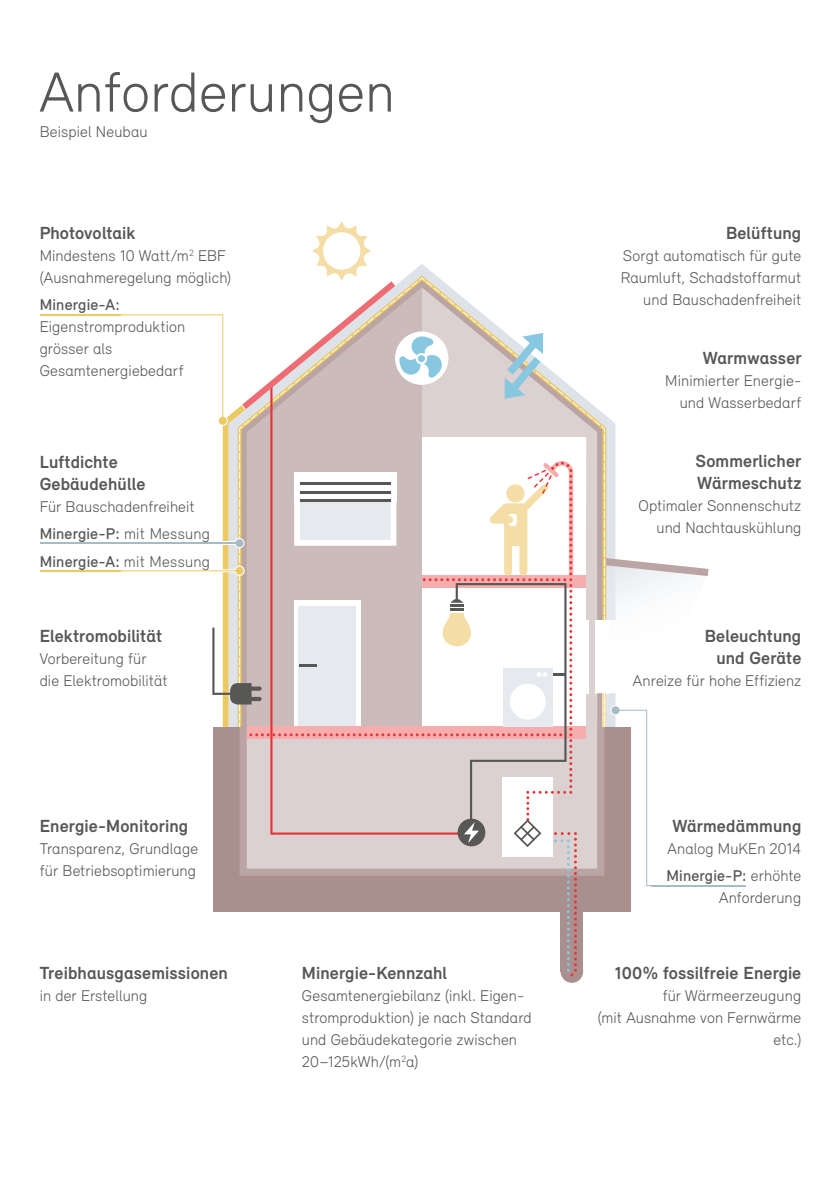
<style>
.page{position:relative;width:840px;height:1191px;background:#fff}
.page>*{position:absolute;margin:0;border:0;box-sizing:border-box;transform-origin:0 0}
.t1{font:300 58px "Relevant";letter-spacing:.005em;color:#575756}
.t2{font:700 18px/22px "Relevant";letter-spacing:.005em;color:#575756}
.t3{font:300 16px/22px "Relevant";letter-spacing:.005em;color:#575756}
.t4{font:500 16px "Relevant";letter-spacing:.01em;color:#575756}
.s1{font-weight:500}
</style>
<div class="page">
<div style="left:560px;top:960px;width:23px;height:22px;background:#a9908f;border-radius:50%"></div>
<hr style="left:40px;top:314px;width:80px;height:1px;background:#ecc962">
<hr style="left:650px;top:885px;width:95px;height:1px;background:#a7bbc5">
<svg style="left:121px;top:221px;width:587px;height:755px"></svg>
<div style="left:611px;top:706px;width:8px;height:8px;background:#a7bbc5;border-radius:50%"></div>
<hr style="left:148px;top:541px;width:91px;height:3px;background:#fff">
<svg style="left:234px;top:538px;width:10px;height:10px"></svg>
<hr style="left:121px;top:542px;width:118px;height:1px;background:#a7bbc5">
<div style="left:235px;top:539px;width:8px;height:8px;background:#a7bbc5;border-radius:50%"></div>
<hr style="left:40px;top:542px;width:80px;height:1px;background:#a7bbc5">
<hr style="left:40px;top:570px;width:80px;height:1px;background:#ecc962">
<h1 class="t1" style="left:40px;top:58px;width:356px">Anforderungen</h1>
<p class="t3" style="left:40px;top:120px;width:109px">Beispiel Neubau</p>
<p class="t2" style="left:40px;top:222px;width:97px">Photovoltaik</p>
<p class="t3" style="left:40px;top:244px;width:193px">Mindestens 10 Watt/m<sup>2</sup> EBF (Ausnahmeregelung möglich)</p>
<p class="t4" style="left:40px;top:295px;width:82px">Minergie-A:</p>
<p class="t3" style="left:40px;top:315px;width:147px">Eigenstromproduktion grösser als<br>Gesamtenergiebedarf</p>
<p class="t2" style="left:40px;top:450px;width:107px">Luftdichte<br>Gebäudehülle</p>
<p class="t3" style="left:40px;top:492px;width:172px;line-height:27.4px">Für Bauschadenfreiheit<br><span class="s1">Minergie-P:</span> mit Messung<br><span class="s1">Minergie-A:</span> mit Messung</p>
<p class="t2" style="left:40px;top:625px;width:124px">Elektromobilität</p>
<p class="t3" style="left:40px;top:647px;width:129px">Vorbereitung für die Elektromobilität</p>
<p class="t2" style="left:40px;top:814px;width:150px">Energie-Monitoring</p>
<p class="t3" style="left:40px;top:837px;width:160px">Transparenz, Grundlage für Betriebsoptimierung</p>
<p class="t2" style="left:40px;top:961px;width:189px">Treibhausgasemissionen</p>
<p class="t3" style="left:40px;top:984px;width:109px">in der Erstellung</p>
<p class="t2" style="left:302px;top:961px;width:146px">Minergie-Kennzahl</p>
<p class="t3" style="left:302px;top:984px;width:231px">Gesamtenergiebilanz (inkl. Eigen&shy;stromproduktion) je nach Standard und Gebäudekategorie zwischen<br>20–125kWh/(m<sup>2</sup>a)</p>
<p class="t2" style="left:725px;top:222px;width:77px">Belüftung</p>
<p class="t3" style="left:620px;top:244px;width:182px;text-align:right">Sorgt automatisch für gute<br>Raumluft, Schadstoffarmut und Bauschadenfreiheit</p>
<p class="t2" style="left:702px;top:347px;width:100px">Warmwasser</p>
<p class="t3" style="left:665px;top:370px;width:137px;text-align:right">Minimierter Energie&shy;und Wasserbedarf</p>
<p class="t2" style="left:695px;top:450px;width:107px">Sommerlicher<br>Wärmeschutz</p>
<p class="t3" style="left:638px;top:494px;width:164px;text-align:right">Optimaler Sonnenschutz und Nachtauskühlung</p>
<p class="t2" style="left:704px;top:625px;width:98px;text-align:right">Beleuchtung und Geräte</p>
<p class="t3" style="left:632px;top:669px;width:170px">Anreize für hohe Effizienz</p>
<p class="t2" style="left:672px;top:814px;width:130px">Wärmedämmung</p>
<p class="t3" style="left:666px;top:834px;width:136px;line-height:27.2px">Analog MuKEn 2014<br><span class="s1">Minergie-P:</span> erhöhte</p>
<p class="t3" style="left:718px;top:886px;width:84px">Anforderung</p>
<p class="t2" style="left:614px;top:961px;width:188px">100% fossilfreie Energie</p>
<p class="t3" style="left:597px;top:984px;width:205px;text-align:right">für Wärmeerzeugung<br>(mit Ausnahme von Fernwärme etc.)</p>
</div>
